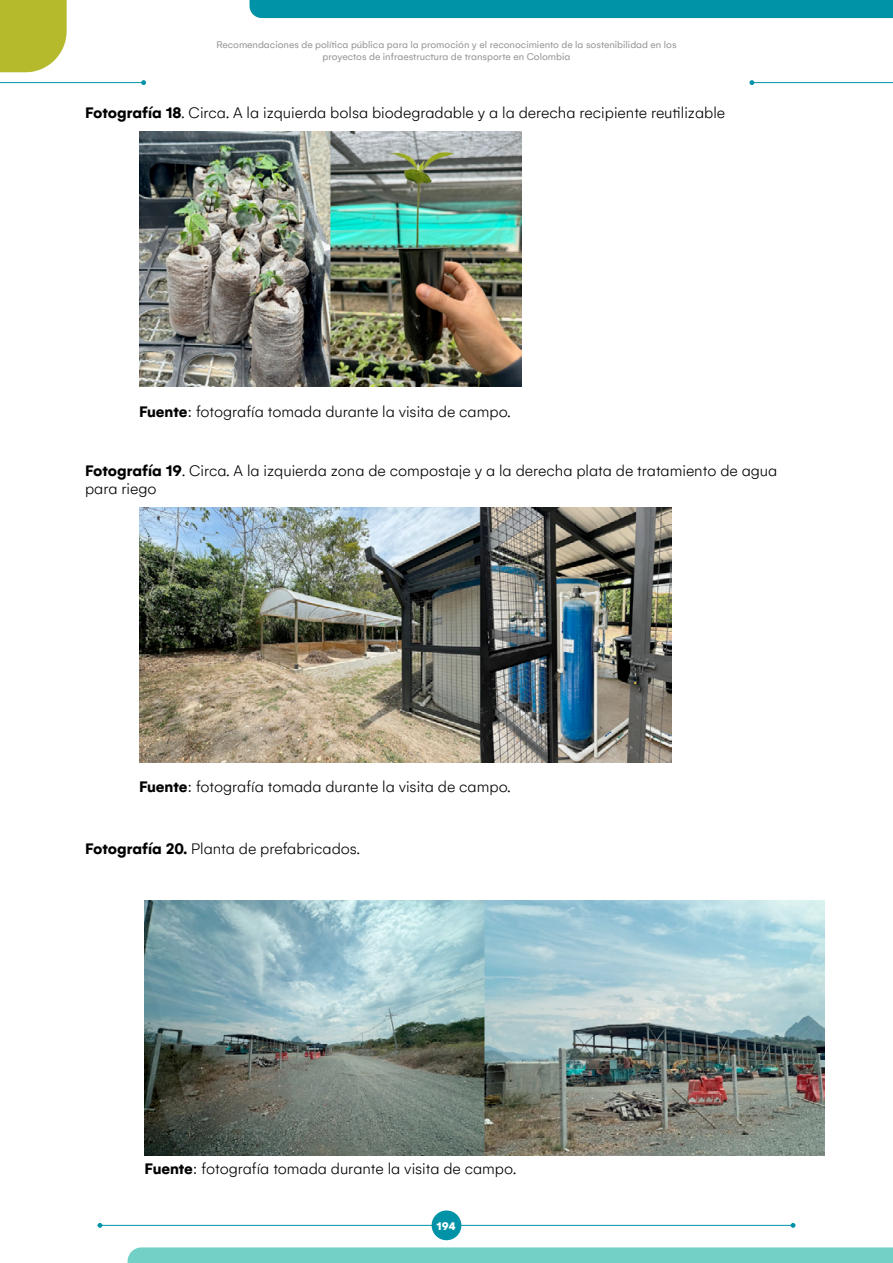
<style>
.page{position:relative;width:893px;height:1263px;background:#fff}
.page>*{position:absolute;margin:0;border:0;box-sizing:border-box;transform-origin:0 0}
.t1{font:300 16.5px/17.9px "Gelion";color:#000}
.t2{font:900 12px "Gelion";color:#fff}
.t3{font:10.5px/12px "Gelion";color:#999898;text-align:center}
.s1{font-weight:700}
</style>
<div class="page">
<hr style="left:100px;top:1225px;width:693px;height:1px;background:#0093a8">
<svg style="left:97px;top:1223px;width:5px;height:5px"></svg>
<svg style="left:791px;top:1223px;width:4px;height:5px"></svg>
<div style="left:432px;top:1210px;width:29px;height:30px;background:#0093a8;border-radius:50%"></div>
<div style="left:128px;top:1247px;width:765px;height:16px;background:#73d0c6"></div>
<svg style="left:0;top:0;width:67px;height:72px;background:#babf3d"></svg>
<hr style="left:0;top:82px;width:144px;height:1px;background:#0093a8">
<svg style="left:141px;top:80px;width:5px;height:5px"></svg>
<hr style="left:752px;top:82px;width:141px;height:1px;background:#0093a8">
<svg style="left:749px;top:80px;width:5px;height:5px"></svg>
<div style="left:249px;top:0;width:644px;height:18px;background:#0093a8"></div>
<img style="left:139px;top:132px;width:382px;height:255px">
<img style="left:139px;top:507px;width:532px;height:255px">
<img style="left:145px;top:901px;width:679px;height:255px">
<p class="t3" style="left:216px;top:38px;width:462px">Recomendaciones de política pública para la promoción y el reconocimiento de la sostenibilidad en los proyectos de infraestructura de transporte en Colombia</p>
<p class="t1" style="left:85px;top:104px;width:642px"><span class="s1">Fotografía 18</span>. Circa. A la izquierda bolsa biodegradable y a la derecha recipiente reutilizable</p>
<p class="t1" style="left:139px;top:402px;width:373px"><span class="s1">Fuente</span>: fotografía tomada durante la visita de campo.</p>
<p class="t1" style="left:85px;top:462px;width:694px"><span class="s1">Fotografía 19</span>. Circa. A la izquierda zona de compostaje y a la derecha plata de tratamiento de agua para riego</p>
<p class="t1" style="left:139px;top:778px;width:373px"><span class="s1">Fuente</span>: fotografía tomada durante la visita de campo.</p>
<p class="t1" style="left:85px;top:839px;width:276px"><span class="s1">Fotografía 20.</span> Planta de prefabricados.</p>
<p class="t1" style="left:145px;top:1159px;width:373px"><span class="s1">Fuente</span>: fotografía tomada durante la visita de campo.</p>
<p class="t2" style="left:437px;top:1218px;width:20px">194</p>
</div>
